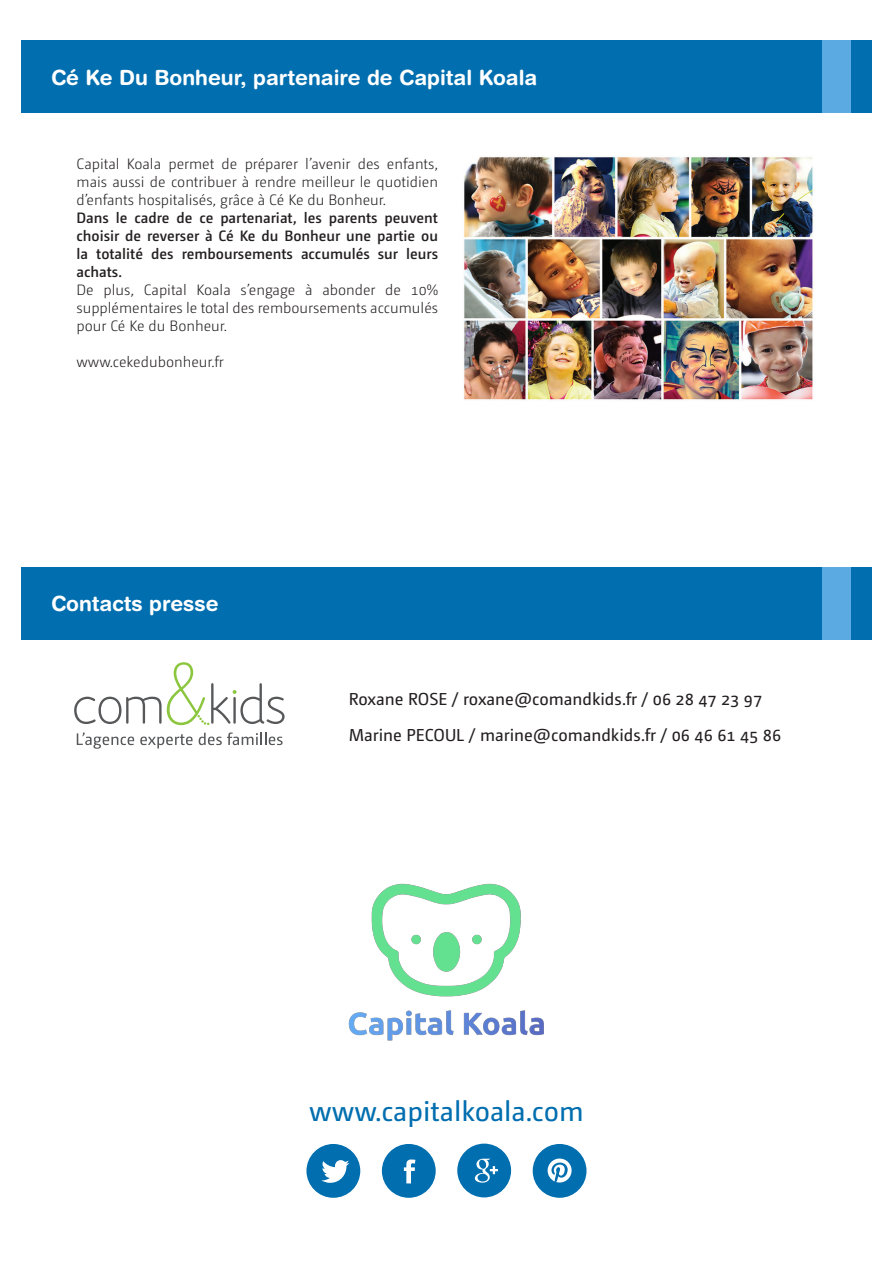
<style>
.page{position:relative;width:893px;height:1263px;background:#fff}
.page>*{position:absolute;margin:0;border:0;box-sizing:border-box;transform-origin:0 0}
.t1{font:28.2px "Camingo Dos";color:#006eaf}
.t2{font:700 21px "Helvetica Rounded";color:#fff}
.t3{font:17.25px "Camingo Dos";color:#231f20}
.t4{font:300 15px/18px "Camingo Dos";color:#231f20;text-align:justify}
.t5{font:600 15px/18px "Camingo Dos";color:#231f20;text-align:justify}
</style>
<div class="page">
<svg style="left:74px;top:662px;width:211px;height:63px"></svg>
<svg style="left:77px;top:732px;width:57px;height:17px"></svg>
<svg style="left:140px;top:734px;width:53px;height:14px"></svg>
<svg style="left:199px;top:732px;width:84px;height:13px"></svg>
<img style="left:348px;top:883px;width:196px;height:158px">
<div style="left:21px;top:567px;width:851px;height:72px;background:#006eaf"></div>
<div style="left:822px;top:567px;width:28px;height:72px;background:#5baae2"></div>
<div style="left:306px;top:1143px;width:55px;height:55px;background:#006eaf;border-radius:50%"></div>
<div style="left:305px;top:1142px;width:57px;height:57px;border:1px solid #fff;border-radius:50%"></div>
<svg style="left:321px;top:1160px;width:28px;height:23px"></svg>
<div style="left:381px;top:1143px;width:55px;height:55px;background:#006eaf;border-radius:50%"></div>
<div style="left:380px;top:1142px;width:57px;height:57px;border:1px solid #fff;border-radius:50%"></div>
<svg style="left:404px;top:1159px;width:11px;height:24px"></svg>
<div style="left:532px;top:1143px;width:55px;height:55px;background:#006eaf;border-radius:50%"></div>
<div style="left:531px;top:1142px;width:57px;height:57px;border:1px solid #fff;border-radius:50%"></div>
<svg style="left:548px;top:1158px;width:24px;height:24px"></svg>
<div style="left:457px;top:1143px;width:55px;height:55px;background:#006eaf;border-radius:50%"></div>
<div style="left:456px;top:1142px;width:56px;height:57px;border:1px solid #fff;border-radius:50%"></div>
<svg style="left:475px;top:1159px;width:23px;height:24px"></svg>
<div style="left:21px;top:40px;width:851px;height:73px;background:#006eaf"></div>
<div style="left:822px;top:40px;width:28px;height:73px;background:#5baae2"></div>
<img style="left:464px;top:157px;width:349px;height:243px">
<p class="t2" style="left:51px;top:65px;width:488px">Cé Ke Du Bonheur, partenaire de Capital Koala</p>
<p class="t4" style="left:77px;top:154px;width:363px">Capital Koala permet de préparer l’avenir des enfants, mais aussi de contribuer à rendre meilleur le quotidien d’enfants hospitalisés, grâce à Cé Ke du Bonheur.</p>
<p class="t5" style="left:77px;top:208px;width:363px">Dans le cadre de ce partenariat, les parents peuvent choisir de reverser à Cé Ke du Bonheur une partie ou la totalité des remboursements accumulés sur leurs achats.</p>
<p class="t4" style="left:77px;top:280px;width:363px">De plus, Capital Koala s’engage à abonder de 10% supplémentaires le total des remboursements accumulés pour Cé Ke du Bonheur.</p>
<p class="t4" style="left:77px;top:352px;width:149px">www.cekedubonheur.fr</p>
<p class="t2" style="left:51px;top:591px;width:169px">Contacts presse</p>
<p class="t3" style="left:349px;top:689px;width:415px">Roxane ROSE / roxane@comandkids.fr / 06 28 47 23 97</p>
<p class="t3" style="left:349px;top:724px;width:434px">Marine PECOUL / marine@comandkids.fr / 06 46 61 45 86</p>
<p class="t1" style="left:309px;top:1095px;width:276px">www.capitalkoala.com</p>
</div>
